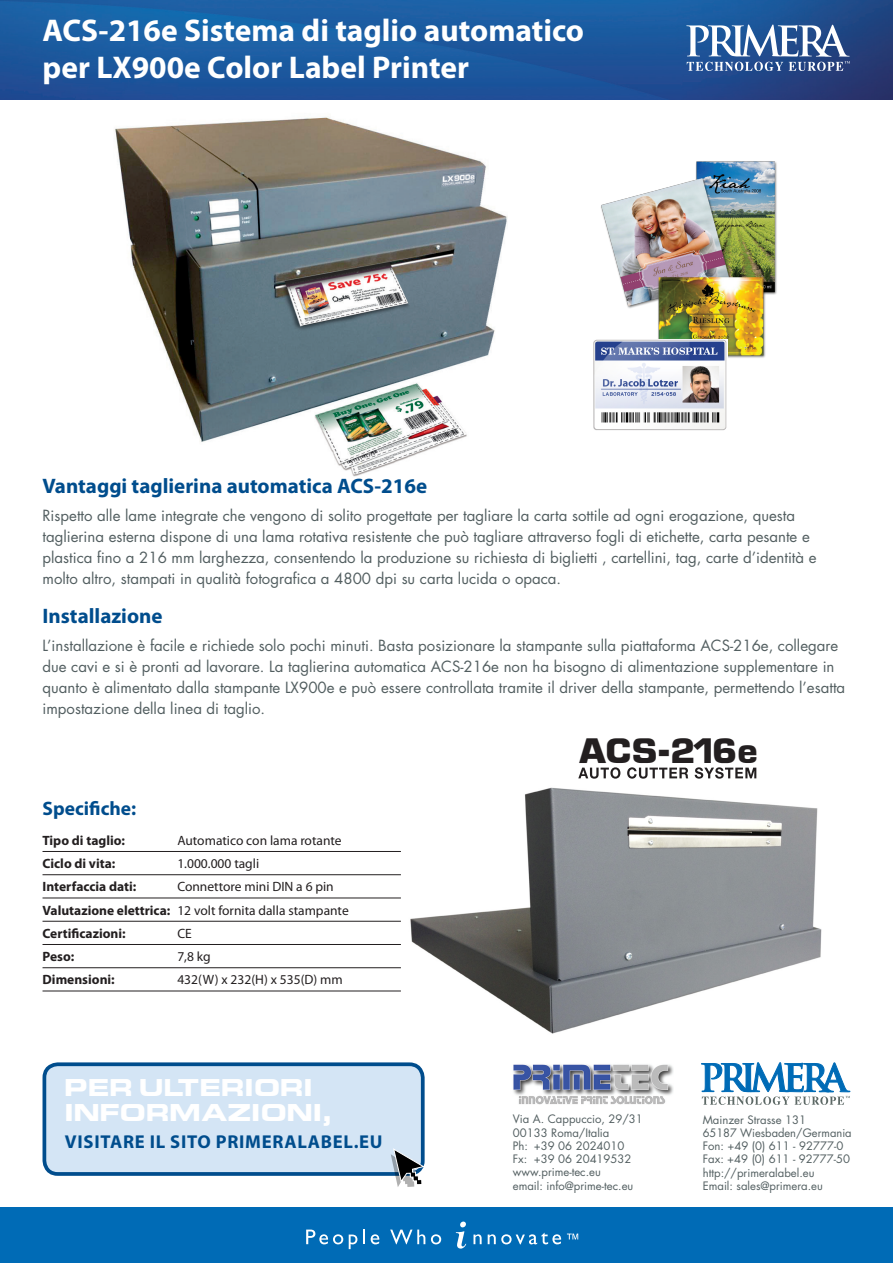
<style>
.page{position:relative;width:893px;height:1263px;background:#fff}
.page>*{position:absolute;margin:0;border:0;box-sizing:border-box;transform-origin:0 0}
.t1{font:700 31.5px/37.8px "Myriad Pro";color:#fff}
.t2{font:700 30.6px "Euro Technic";color:#231f20;scale:1.07 1}
.t3{font:700 21px "Myriad Pro";color:#004d8d}
.t4{font:700 21px/25.2px "Euro Technic Ext";letter-spacing:.04em;color:#fff}
.t5{font:700 19.5px "Myriad Pro";color:#004d8d}
.t6{font:700 18.6px "Myriad Pro";letter-spacing:.04em;color:#004d8d}
.t7{font:15px/21px "Futura Std";color:#525e60}
.t8{font:13.5px/23.2px "Myriad Pro";color:#231f20}
.t9{font:700 13.5px "Myriad Pro";color:#231f20}
.t10{font:11.4px/13.2px "Futura Std";color:#525e60}
.s1{font-weight:700}
</style>
<div class="page">
<img style="left:0;top:0;width:893px;height:100px">
<svg style="left:686px;top:25px;width:164px;height:46px"></svg>
<img style="left:410px;top:772px;width:412px;height:262px">
<img style="left:115px;top:117px;width:392px;height:360px">
<div style="left:0;top:1208px;width:893px;height:55px;background:#006bb6"></div>
<svg style="left:306px;top:1229px;width:37px;height:15px"></svg>
<svg style="left:349px;top:1234px;width:8px;height:15px"></svg>
<svg style="left:363px;top:1229px;width:2px;height:15px"></svg>
<svg style="left:371px;top:1234px;width:8px;height:10px"></svg>
<svg style="left:390px;top:1229px;width:35px;height:15px"></svg>
<svg style="left:431px;top:1234px;width:10px;height:10px"></svg>
<svg style="left:456px;top:1221px;width:10px;height:27px"></svg>
<svg style="left:473px;top:1234px;width:9px;height:10px"></svg>
<svg style="left:488px;top:1232px;width:73px;height:12px"></svg>
<svg style="left:567px;top:1233px;width:11px;height:6px"></svg>
<svg style="left:701px;top:1062px;width:149px;height:43px"></svg>
<svg style="left:578px;top:767px;width:42px;height:12px"></svg>
<svg style="left:627px;top:767px;width:61px;height:12px"></svg>
<svg style="left:695px;top:767px;width:61px;height:12px"></svg>
<img style="left:601px;top:161px;width:176px;height:197px">
<img style="left:593px;top:339px;width:134px;height:91px">
<div style="left:44px;top:1064px;width:379px;height:110px;background:#d4e5f5;border-radius:13px"></div>
<div style="left:43px;top:1062px;width:382px;height:114px;border:4px solid #004d8d;border-radius:13px"></div>
<hr style="left:43px;top:851px;width:358px;height:1px;background:#231f20">
<hr style="left:43px;top:874px;width:358px;height:1px;background:#231f20">
<hr style="left:43px;top:898px;width:358px;height:1px;background:#231f20">
<hr style="left:43px;top:921px;width:358px;height:1px;background:#231f20">
<hr style="left:43px;top:944px;width:358px;height:1px;background:#231f20">
<hr style="left:43px;top:967px;width:358px;height:1px;background:#231f20">
<hr style="left:43px;top:991px;width:358px;height:1px;background:#231f20">
<svg style="left:391px;top:1147px;width:34px;height:40px"></svg>
<img style="left:513px;top:1064px;width:160px;height:41px">
<h1 class="t1" style="left:43px;top:10px;width:543px">ACS-216e Sistema di taglio automatico per LX900e Color Label Printer</h1>
<h3 class="t3" style="left:43px;top:472px;width:386px">Vantaggi taglierina automatica ACS-216e</h3>
<p class="t7" style="left:43px;top:505px;width:776px">Rispetto alle lame integrate che vengono di solito progettate per tagliare la carta sottile ad ogni erogazione, questa taglierina esterna dispone di una lama rotativa resistente che può tagliare attraverso fogli di etichette, carta pesante e plastica fino a 216 mm larghezza, consentendo la produzione su richiesta di biglietti , cartellini, tag, carte d’identità e molto altro, stampati in qualità fotografica a 4800 dpi su carta lucida o opaca.</p>
<h3 class="t3" style="left:43px;top:602px;width:122px">Installazione</h3>
<p class="t7" style="left:43px;top:635px;width:804px">L’installazione è facile e richiede solo pochi minuti. Basta posizionare la stampante sulla piattaforma ACS-216e, collegare due cavi e si è pronti ad lavorare. La taglierina automatica ACS-216e non ha bisogno di alimentazione supplementare in quanto è alimentato dalla stampante LX900e e può essere controllata tramite il driver della stampante, permettendo l’esatta impostazione della linea di taglio.</p>
<h3 class="t5" style="left:43px;top:795px;width:95px">Specifiche:</h3>
<p class="t9" style="left:43px;top:831px;width:84px">Tipo di taglio:</p>
<p class="t8" style="left:177px;top:828px;width:166px">Automatico con lama rotante</p>
<p class="t9" style="left:43px;top:855px;width:74px">Ciclo di vita:</p>
<p class="t8" style="left:177px;top:852px;width:83px">1.000.000 tagli</p>
<p class="t9" style="left:43px;top:878px;width:95px">Interfaccia dati:</p>
<p class="t8" style="left:43px;top:875px;width:308px;text-indent:135px">Connettore mini DIN a 6 pin<br><span class="s1">Valutazione elettrica:</span> 12 volt fornita dalla stampante<br><span class="s1">Certificazioni:</span></p>
<p class="t8" style="left:177px;top:921px;width:16px">CE</p>
<p class="t9" style="left:43px;top:948px;width:33px">Peso:</p>
<p class="t8" style="left:177px;top:945px;width:35px">7,8 kg</p>
<p class="t9" style="left:43px;top:971px;width:74px">Dimensioni:</p>
<p class="t8" style="left:177px;top:968px;width:167px">432(W) x 232(H) x 535(D) mm</p>
<h3 class="t4" style="left:65px;top:1075px;width:267px">PER ULTERIORI<br>INFORMAZIONI,</h3>
<p class="t6" style="left:65px;top:1129px;width:319px">VISITARE IL SITO PRIMERALABEL.EU</p>
<h2 class="t2" style="left:579px;top:730px;width:169px">ACS-216e</h2>
<p class="t10" style="left:513px;top:1112px;width:131px">Via A. Cappuccio, 29/31<br>00133 Roma/Italia<br>Ph: +39 06 2024010<br>Fx: +39 06 20419532 www.prime-tec.eu<br>email: info@prime-tec.eu</p>
<p class="t10" style="left:703px;top:1113px;width:150px">Mainzer Strasse 131<br>65187 Wiesbaden/Germania<br>Fon: +49 (0) 611 - 92777-0<br>Fax: +49 (0) 611 - 92777-50 http://primeralabel.eu<br>Email: sales@primera.eu</p>
</div>
